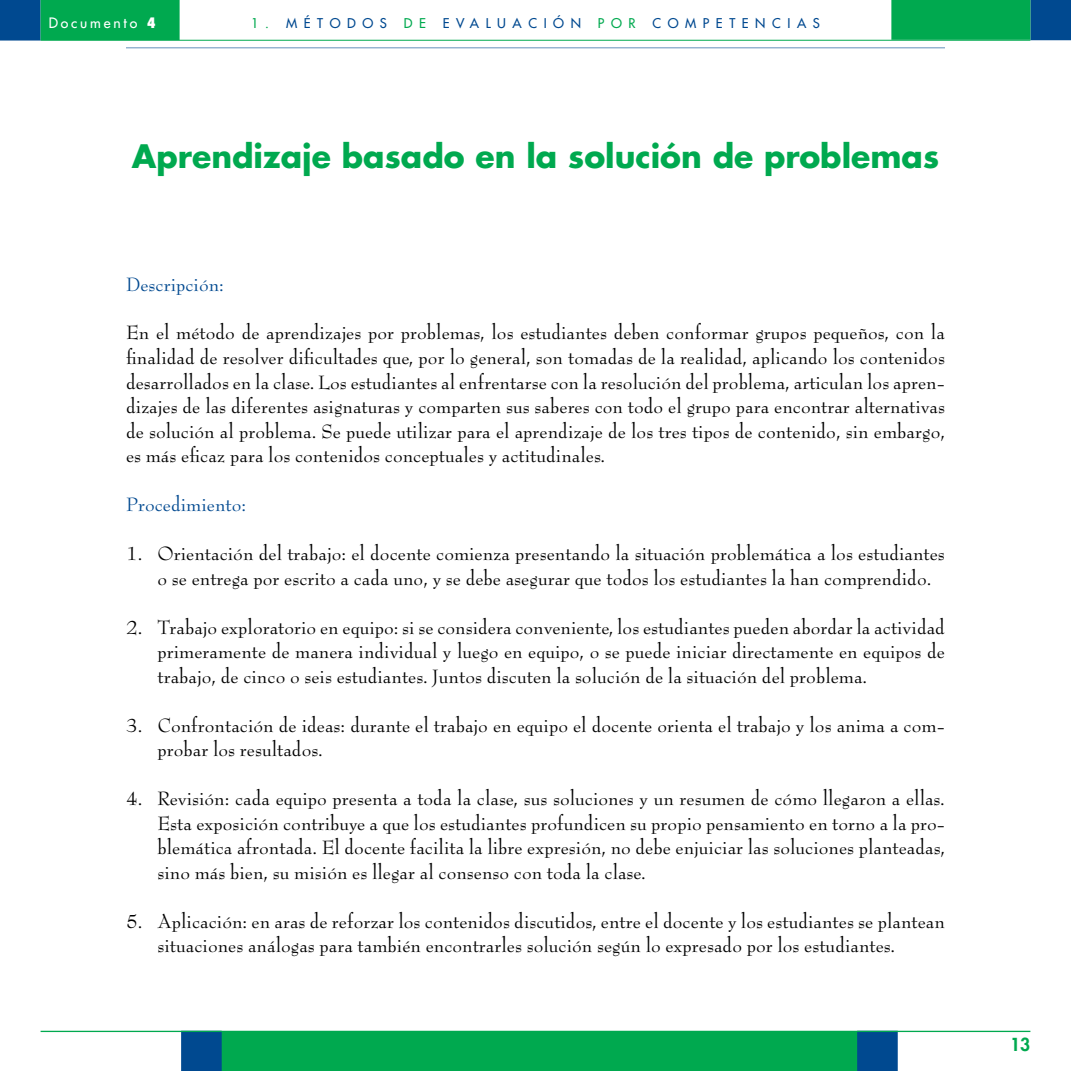
<style>
.page{position:relative;width:1071px;height:1071px;background:#fff}
.page>*{position:absolute;margin:0;border:0;box-sizing:border-box;transform-origin:0 0}
.t1{font:700 31.5px "Futura";color:#00a94f}
.t2{font:21px/24.5px "Bernhard Modern Std";color:#000;text-align:justify}
.t3{font:21px "Bernhard Modern Std";color:#004990}
.t4{font:800 17.5px "Futura";color:#00a94f}
.t5{font:14px "Futura";letter-spacing:.2em;color:#fff}
.t6{font:13.12px "Futura";letter-spacing:.5em;color:#004990}
.t7{font:13.12px "Futura";color:#00a94f}
.s1{font-weight:800;font-stretch:condensed}
.s2{color:#00a94f}
</style>
<div class="page">
<hr style="left:41px;top:40px;width:989px;height:1px;background:#00a94f">
<hr style="left:126px;top:47px;width:819px;height:1px;background:#004990">
<svg style="left:891px;top:0;width:180px;height:40px;background:#01935e"></svg>
<svg style="left:0;top:0;width:180px;height:41px;background:#02945f"></svg>
<svg style="left:181px;top:1032px;width:717px;height:39px;background:#009e56"></svg>
<hr style="left:41px;top:1031px;width:989px;height:1px;background:#00a94f">
<p class="t5" style="left:49px;top:14px;width:108px">Documento <span class="s1">4</span></p>
<p class="t6" style="left:251px;top:15px;width:137px"><span class="s2">1.</span> MÉTODOS</p>
<p class="t7" style="left:404px;top:15px;width:24px">D E</p>
<p class="t6" style="left:443px;top:15px;width:140px">EVALUACIÓN</p>
<p class="t7" style="left:598px;top:15px;width:39px">POR</p>
<p class="t6" style="left:652px;top:15px;width:169px">COMPETENCIAS</p>
<h1 class="t1" style="left:132px;top:135px;width:809px">Aprendizaje basado en la solución de problemas</h1>
<p class="t3" style="left:126px;top:273px;width:99px">Descripción:</p>
<p class="t2" style="left:126px;top:321px;width:821px">En el método de aprendizajes por problemas, los estudiantes deben conformar grupos pequeños, con la finalidad de resolver dificultades que, por lo general, son tomadas de la realidad, aplicando los contenidos desarrollados en la clase. Los estudiantes al enfrentarse con la resolución del problema, articulan los apren&shy;dizajes de las diferentes asignaturas y comparten sus saberes con todo el grupo para encontrar alternativas de solución al problema. Se puede utilizar para el aprendizaje de los tres tipos de contenido, sin embargo, es más eficaz para los contenidos conceptuales y actitudinales.</p>
<p class="t3" style="left:126px;top:493px;width:122px">Procedimiento:</p>
<p class="t2" style="left:158px;top:541px;width:789px;text-indent:-32px">1. Orientación del trabajo: el docente comienza presentando la situación problemática a los estudiantes o se entrega por escrito a cada uno, y se debe asegurar que todos los estudiantes la han comprendido.</p>
<p class="t2" style="left:158px;top:615px;width:789px;text-indent:-32px">2. Trabajo exploratorio en equipo: si se considera conveniente, los estudiantes pueden abordar la actividad primeramente de manera individual y luego en equipo, o se puede iniciar directamente en equipos de trabajo, de cinco o seis estudiantes. Juntos discuten la solución de la situación del problema.</p>
<p class="t2" style="left:158px;top:713px;width:789px;text-indent:-32px">3. Confrontación de ideas: durante el trabajo en equipo el docente orienta el trabajo y los anima a com&shy;probar los resultados.</p>
<p class="t2" style="left:158px;top:787px;width:789px;text-indent:-32px">4. Revisión: cada equipo presenta a toda la clase, sus soluciones y un resumen de cómo llegaron a ellas.<br>Esta exposición contribuye a que los estudiantes profundicen su propio pensamiento en torno a la pro&shy;blemática afrontada. El docente facilita la libre expresión, no debe enjuiciar las soluciones planteadas, sino más bien, su misión es llegar al consenso con toda la clase.</p>
<p class="t2" style="left:158px;top:909px;width:789px;text-indent:-32px">5. Aplicación: en aras de reforzar los contenidos discutidos, entre el docente y los estudiantes se plantean situaciones análogas para también encontrarles solución según lo expresado por los estudiantes.</p>
<p class="t4" style="left:1010px;top:1033px;width:22px">13</p>
</div>
